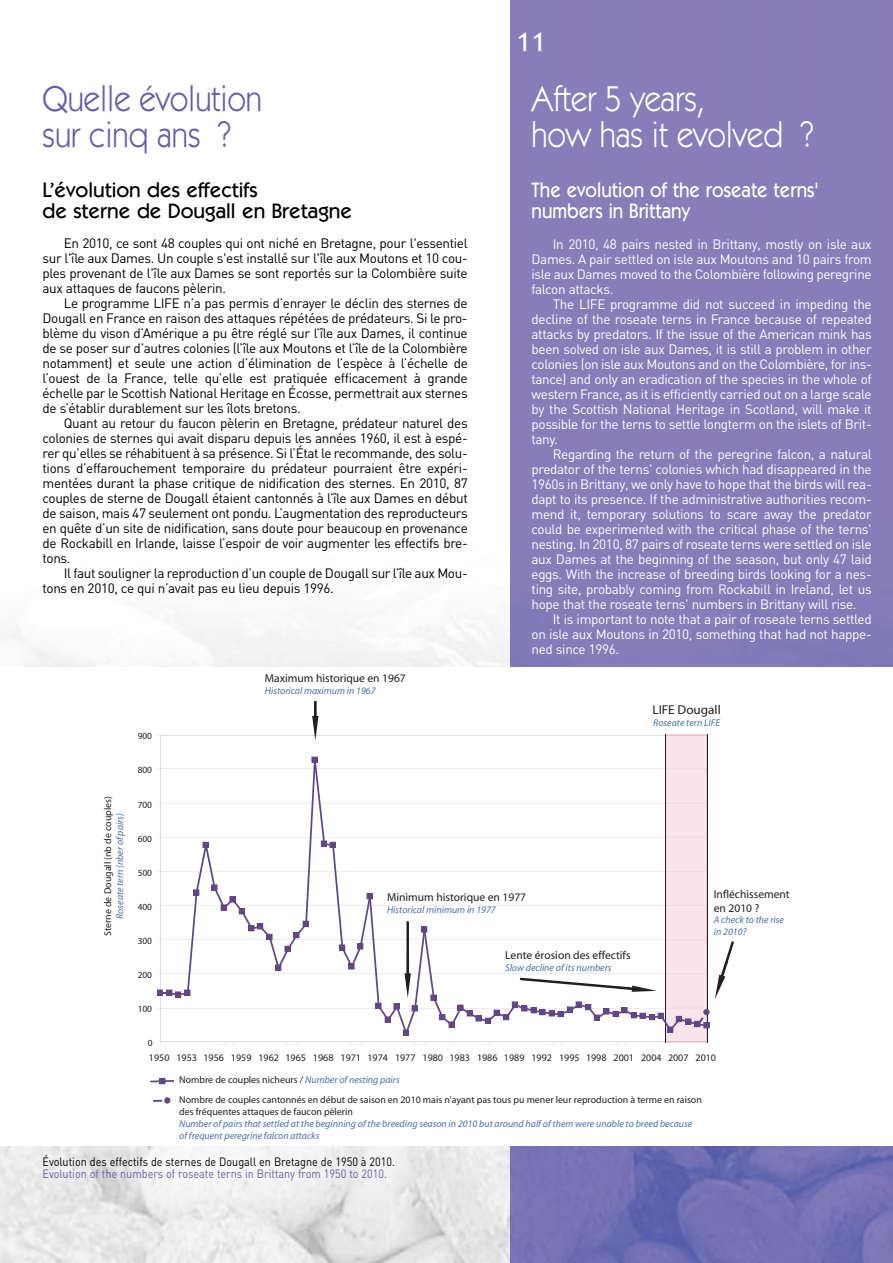
<style>
.page{position:relative;width:893px;height:1263px;background:#fff}
.page>*{position:absolute;margin:0;border:0;box-sizing:border-box;transform-origin:0 0}
.t1{font:36px/36px "Itc Kabel";color:#fff;scale:.9 1}
.t2{font:36px/36px "Itc Kabel";color:#695da8;scale:.9 1}
.t3{font:500 27px "Itc Kabel";color:#fff}
.t4{font:500 21px/21px "Itc Kabel";color:#000}
.t5{font:500 21px/21px "Itc Kabel";color:#fff;scale:.9 1}
.t6{font:13.5px/15px "DIN";letter-spacing:-.025em;color:#000;text-align:justify}
.t7{font:13.5px/15px "DIN";letter-spacing:-.025em;color:#fff;text-align:justify}
.t8{font:12.9px "Myriad";color:#231f20}
.t9{font:12px "DIN";color:#000;scale:.9 1}
.t10{font:12px "DIN";color:#695da8;scale:.9 1}
.t11{font:11.55px/13.8px "Myriad";color:#231f20}
.t12{font:10.05px "Myriad";color:#231f20}
.t13{font:italic 9.9px/11.9px "Myriad";color:#456faf}
.t14{font:9.9px/19.8px "Myriad";color:#231f20}
.t15{font:9.45px "Myriad";color:#231f20}
.s1{font-style:italic;color:#456faf}
</style>
<div class="page">
<img style="left:0;top:614px;width:510px;height:649px">
<img style="left:510px;top:0;width:383px;height:1263px">
<div style="left:0;top:668px;width:893px;height:478px;background:#fff"></div>
<hr style="left:665px;top:734px;width:1px;height:309px;background:#231f20">
<hr style="left:707px;top:734px;width:1px;height:309px;background:#231f20">
<svg style="left:157px;top:701px;width:577px;height:341px"></svg>
<svg style="left:150px;top:1078px;width:24px;height:6px"></svg>
<svg style="left:153px;top:1097px;width:17px;height:6px"></svg>
<h1 class="t2" style="left:43px;top:83px;width:245px">Quelle évolution sur cinq ans ?</h1>
<h3 class="t4" style="left:43px;top:181px;width:311px">L’évolution des effectifs<br>de sterne de Dougall en Bretagne</h3>
<p class="t6" style="left:43px;top:237px;width:427px;text-indent:21px">En 2010, ce sont 48 couples qui ont niché en Bretagne, pour l'essentiel sur l'île aux Dames. Un couple s'est installé sur l'île aux Moutons et 10 cou&shy;ples provenant de l'île aux Dames se sont reportés sur la Colombière suite aux attaques de faucons pèlerin.</p>
<p class="t6" style="left:43px;top:297px;width:427px;text-indent:21px">Le programme LIFE n’a pas permis d’enrayer le déclin des sternes de Dougall en France en raison des attaques répétées de prédateurs. Si le pro&shy;blème du vison d’Amérique a pu être réglé sur l’île aux Dames, il continue de se poser sur d’autres colonies (l’île aux Moutons et l’île de la Colombière notamment) et seule une action d’élimination de l’espèce à l’échelle de l’ouest de la France, telle qu’elle est pratiquée efficacement à grande échelle par le Scottish National Heritage en Écosse, permettrait aux sternes de s’établir durablement sur les îlots bretons.</p>
<p class="t6" style="left:43px;top:417px;width:427px;text-indent:21px">Quant au retour du faucon pèlerin en Bretagne, prédateur naturel des colonies de sternes qui avait disparu depuis les années 1960, il est à espé&shy;rer qu’elles se réhabituent à sa présence. Si l’État le recommande, des solu&shy;tions d’effarouchement temporaire du prédateur pourraient être expéri&shy;mentées durant la phase critique de nidification des sternes. En 2010, 87 couples de sterne de Dougall étaient cantonnés à l’île aux Dames en début de saison, mais 47 seulement ont pondu. L’augmentation des reproducteurs en quête d’un site de nidification, sans doute pour beaucoup en provenance de Rockabill en Irlande, laisse l’espoir de voir augmenter les effectifs bre&shy;tons.</p>
<p class="t6" style="left:43px;top:567px;width:427px;text-indent:21px">Il faut souligner la reproduction d’un couple de Dougall sur l’île aux Mou&shy;tons en 2010, ce qui n’avait pas eu lieu depuis 1996.</p>
<p class="t15" style="left:138px;top:733px;width:16px">900</p>
<p class="t15" style="left:138px;top:766px;width:16px">800</p>
<p class="t11" style="left:265px;top:672px;width:142px">Maximum historique en 1967</p>
<p class="t13" style="left:265px;top:685px;width:112px">Historical maximum in 1967</p>
<h2 class="t3" style="left:516px;top:32px;width:32px">11</h2>
<h1 class="t1" style="left:532px;top:83px;width:315px">After 5 years,<br>how has it evolved ?</h1>
<h3 class="t5" style="left:532px;top:181px;width:321px">The evolution of the roseate terns' numbers in Brittany</h3>
<p class="t7" style="left:531px;top:239px;width:342px;text-indent:21px">In 2010, 48 pairs nested in Brittany, mostly on isle aux Dames. A pair settled on isle aux Moutons and 10 pairs from isle aux Dames moved to the Colombière following peregrine falcon attacks.</p>
<p class="t7" style="left:531px;top:299px;width:342px;text-indent:21px">The LIFE programme did not succeed in impeding the decline of the roseate terns in France because of repeated attacks by predators. If the issue of the American mink has been solved on isle aux Dames, it is still a problem in other colonies (on isle aux Moutons and on the Colombière, for ins&shy;tance) and only an eradication of the species in the whole of western France, as it is efficiently carried out on a large scale by the Scottish National Heritage in Scotland, will make it possible for the terns to settle longterm on the islets of Brit&shy;tany.</p>
<p class="t7" style="left:531px;top:449px;width:342px;text-indent:21px">Regarding the return of the peregrine falcon, a natural predator of the terns' colonies which had disappeared in the 1960s in Brittany, we only have to hope that the birds will rea&shy;dapt to its presence. If the administrative authorities recom&shy;mend it, temporary solutions to scare away the predator could be experimented with the critical phase of the terns' nesting. In 2010, 87 pairs of roseate terns were settled on isle aux Dames at the beginning of the season, but only 47 laid eggs. With the increase of breeding birds looking for a nes&shy;ting site, probably coming from Rockabill in Ireland, let us hope that the roseate terns' numbers in Brittany will rise.</p>
<p class="t7" style="left:531px;top:614px;width:342px;text-indent:21px">It is important to note that a pair of roseate terns settled on isle aux Moutons in 2010, something that had not happe&shy;ned since 1996.</p>
<p class="t8" style="left:652px;top:705px;width:70px">LIFE Dougall</p>
<p class="t13" style="left:653px;top:718px;width:68px">Roseate tern LIFE</p>
<p class="t14" style="left:99px;top:936px;width:142px;rotate:-90deg">Sterne de Dougall (nb de couples)</p>
<p class="t13" style="left:115px;top:919px;width:108px;rotate:-90deg">Roseate tern (nber of pairs)</p>
<p class="t15" style="left:138px;top:801px;width:16px">700</p>
<p class="t15" style="left:138px;top:835px;width:16px">600</p>
<p class="t15" style="left:138px;top:869px;width:16px">500</p>
<p class="t15" style="left:138px;top:903px;width:16px">400</p>
<p class="t15" style="left:138px;top:937px;width:16px">300</p>
<p class="t15" style="left:138px;top:971px;width:16px">200</p>
<p class="t15" style="left:138px;top:1006px;width:16px">100</p>
<p class="t15" style="left:148px;top:1039px;width:6px">0</p>
<p class="t11" style="left:387px;top:891px;width:141px">Minimum historique en 1977</p>
<p class="t13" style="left:387px;top:904px;width:110px">Historical minimum in 1977</p>
<p class="t11" style="left:505px;top:949px;width:127px">Lente érosion des effectifs</p>
<p class="t13" style="left:505px;top:962px;width:108px">Slow decline of its numbers</p>
<p class="t11" style="left:714px;top:888px;width:77px">Infléchissement en 2010 ?</p>
<p class="t13" style="left:714px;top:915px;width:72px">A check to the rise in 2010?</p>
<p class="t12" style="left:149px;top:1053px;width:569px">1950 1953 1956 1959 1962 1965 1968 1971 1974 1977 1980 1983 1986 1989 1992 1995 1998 2001 2004 2007 2010</p>
<p class="t14" style="left:179px;top:1071px;width:524px">Nombre de couples nicheurs / <span class="s1">Number of nesting pairs<br></span>Nombre de couples cantonnés en début de saison en 2010 mais n'ayant pas tous pu mener leur reproduction à terme en raison</p>
<p class="t14" style="left:179px;top:1102px;width:175px">des fréquentes attaques de faucon pèlerin</p>
<p class="t13" style="left:179px;top:1118px;width:515px">Number of pairs that settled at the beginning of the breeding season in 2010 but around half of them were unable to breed because of frequent peregrine falcon attacks</p>
<p class="t9" style="left:43px;top:1157px;width:393px">Évolution des effectifs de sternes de Dougall en Bretagne de 1950 à 2010.</p>
<p class="t10" style="left:43px;top:1169px;width:384px">Evolution of the numbers of roseate terns in Brittany from 1950 to 2010.</p>
</div>
